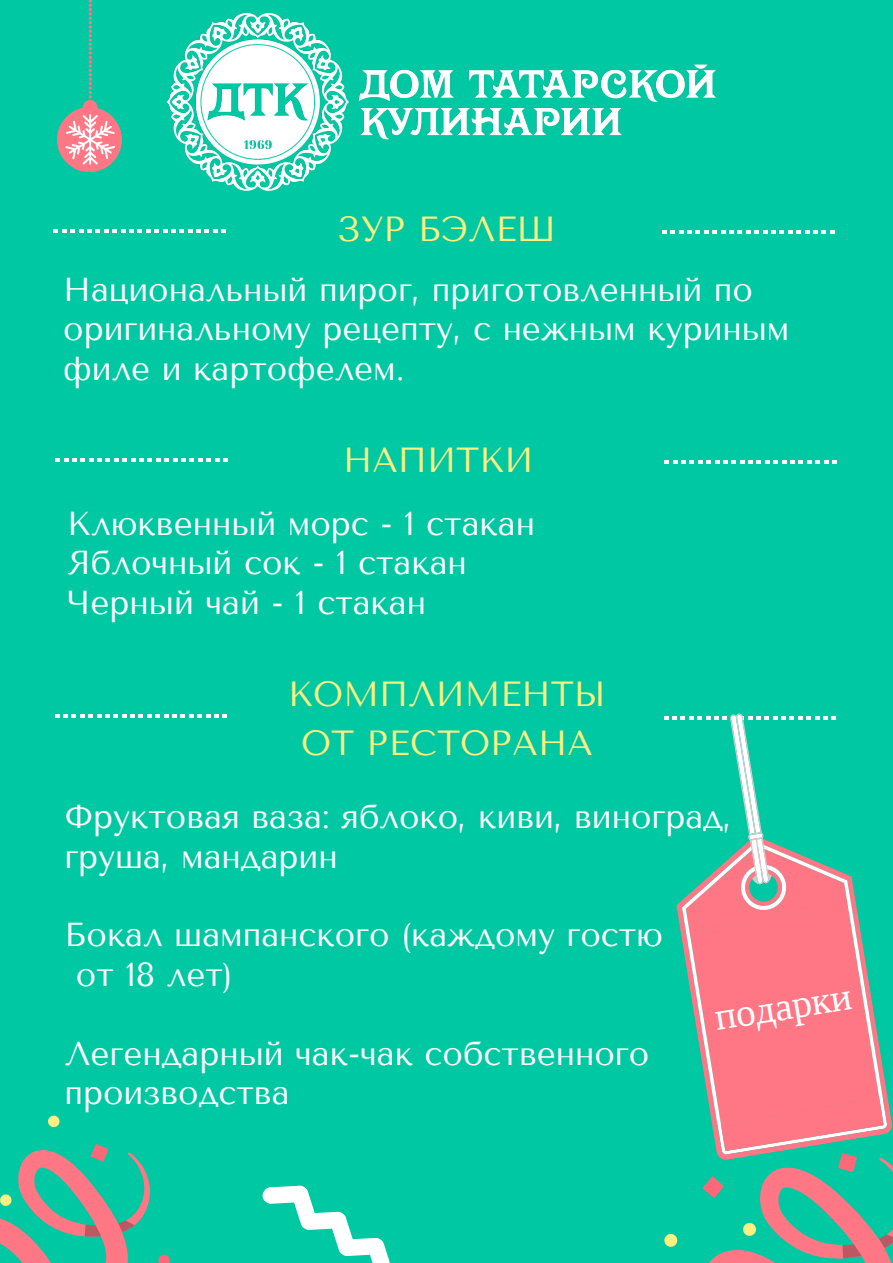
<style>
.page{position:relative;width:893px;height:1263px;background:#00c8a2}
.page>*{position:absolute;margin:0;border:0;box-sizing:border-box;transform-origin:0 0}
.t1{font:39.38px "Liberation Serif";color:#fff}
.t2{font:34.8px/48.4px "Tenor Sans";color:#fcf080;text-align:center}
.t3{font:33.08px/39.4px "Tenor Sans";color:#fff}
</style>
<div class="page">
<svg style="left:664px;top:1198px;width:229px;height:65px"></svg>
<svg style="left:837px;top:1239px;width:25px;height:24px"></svg>
<svg style="left:878px;top:1230px;width:15px;height:18px"></svg>
<svg style="left:0;top:1115px;width:170px;height:148px"></svg>
<img style="left:166px;top:14px;width:550px;height:176px">
<svg style="left:54px;top:229px;width:172px;height:3px"></svg>
<svg style="left:662px;top:230px;width:172px;height:4px"></svg>
<svg style="left:56px;top:458px;width:171px;height:4px"></svg>
<svg style="left:665px;top:460px;width:171px;height:4px"></svg>
<svg style="left:55px;top:714px;width:172px;height:4px"></svg>
<svg style="left:57px;top:0;width:65px;height:172px"></svg>
<svg style="left:262px;top:1185px;width:128px;height:78px"></svg>
<svg style="left:664px;top:713px;width:229px;height:485px"></svg>
<p class="t2" style="left:338px;top:206px;width:220px">ЗУР БЭЛЕШ</p>
<p class="t3" style="left:63px;top:270px;width:728px">Национальный пирог, приготовленный по оригинальному рецепту, с нежным куриным филе и картофелем.</p>
<p class="t2" style="left:343px;top:436px;width:192px">НАПИТКИ</p>
<p class="t3" style="left:67px;top:504px;width:469px">Клюквенный морс - 1 стакан<br>Яблочный сок - 1 стакан<br>Черный чай - 1 стакан</p>
<p class="t2" style="left:288px;top:671px;width:319px">КОМПЛИМЕНТЫ<br>ОТ РЕСТОРАНА</p>
<p class="t3" style="left:64px;top:797px;width:669px">Фруктовая ваза: яблоко, киви, виноград, груша, мандарин</p>
<p class="t3" style="left:76px;top:915px;width:589px;text-indent:-12px">Бокал шампанского (каждому гостю от 18 лет)</p>
<p class="t3" style="left:64px;top:1034px;width:586px">Легендарный чак-чак собственного производства</p>
<p class="t1" style="left:711px;top:995px;width:139px;rotate:-9deg">подарки</p>
</div>
